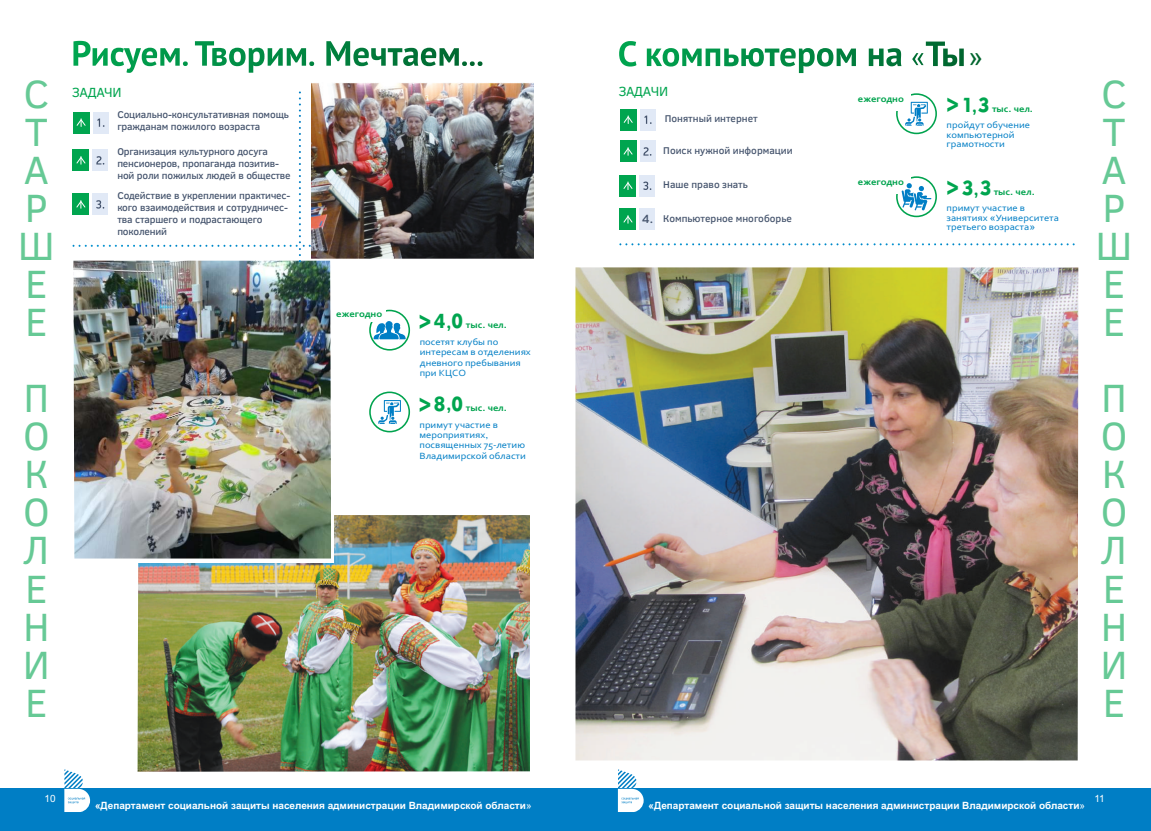
<style>
.page{position:relative;width:1151px;height:831px;background:#fff}
.page>*{position:absolute;margin:0;border:0;box-sizing:border-box;transform-origin:0 0}
.t1{font:40.2px/38.1px "Clear Sans";color:rgb(0 165 79/.6)}
.t2{font:26.8px "Arial";color:#00652e}
.t3{font:italic 700 26.2px "Arial Narrow";color:#00a54f}
.t4{font:500 19.7px "Clear Sans";color:#00a34e}
.t5{font:13.5px "Clear Sans";letter-spacing:-.025em;color:#00a54f}
.t6{font:500 12.1px "Clear Sans";color:#45546d}
.t7{font:500 10px/12.2px "Clear Sans";letter-spacing:-.015em;color:#45546d}
.t8{font:700 10px "Arial";color:#fff}
.t9{font:10px "Arial";color:#fff}
.t10{font:9.5px/10.4px "Corbel";color:#007ec5;scale:1.11 1}
.t11{font:700 9.5px "Corbel";color:#00a34e;scale:1.11 1}
.s1{font-family:"Geometric 415 BT Black A";font-weight:400;font-size:20px;color:#00a54f}
.s2{font-family:"Clear Sans";font-weight:500;font-size:20px}
.s3{font-family:"Geometric 415 BT Black A";font-size:20px;color:#00a54f}
.s4{font-weight:700;color:#00a34e}
.s5{font-family:"Arial"}
.s6{font-family:"Clear Sans";font-weight:500;font-style:normal;font-size:20px;color:#00a34e}
.s7{font-family:"Arial Narrow";font-style:italic;font-size:26.2px;color:#00a54f}
.s8{font-weight:400}
</style>
<div class="page">
<div style="left:0;top:788px;width:575px;height:43px;background:#007ec5"></div>
<svg style="left:64px;top:769px;width:26px;height:43px"></svg>
<div style="left:575px;top:788px;width:576px;height:43px;background:#007ec5"></div>
<svg style="left:618px;top:769px;width:26px;height:43px"></svg>
<div style="left:620px;top:109px;width:16px;height:21px;background:#00a54f"></div>
<svg style="left:623px;top:116px;width:10px;height:8px"></svg>
<div style="left:640px;top:109px;width:15px;height:21px;background:#e1e9f6"></div>
<svg style="left:644px;top:116px;width:8px;height:8px"></svg>
<div style="left:620px;top:141px;width:16px;height:21px;background:#00a54f"></div>
<svg style="left:623px;top:147px;width:10px;height:8px"></svg>
<div style="left:639px;top:141px;width:16px;height:21px;background:#e1e9f6"></div>
<svg style="left:643px;top:147px;width:8px;height:9px"></svg>
<div style="left:620px;top:175px;width:16px;height:21px;background:#00a54f"></div>
<svg style="left:623px;top:182px;width:10px;height:8px"></svg>
<div style="left:639px;top:175px;width:16px;height:21px;background:#e1e9f6"></div>
<svg style="left:643px;top:181px;width:8px;height:9px"></svg>
<div style="left:896px;top:93px;width:41px;height:41px;border:2px solid #00a34e;border-radius:50%"></div>
<div style="left:853px;top:93px;width:58px;height:18px;background:#fff"></div>
<div style="left:896px;top:176px;width:41px;height:41px;border:2px solid #00a34e;border-radius:50%"></div>
<div style="left:853px;top:176px;width:58px;height:18px;background:#fff"></div>
<svg style="left:905px;top:102px;width:23px;height:24px"></svg>
<svg style="left:902px;top:183px;width:29px;height:27px"></svg>
<svg style="left:619px;top:243px;width:456px;height:2px"></svg>
<img style="left:575px;top:267px;width:503px;height:494px">
<svg style="left:619px;top:41px;width:345px;height:33px"></svg>
<img style="left:138px;top:515px;width:391px;height:256px">
<img style="left:311px;top:83px;width:222px;height:185px">
<div style="left:369px;top:310px;width:41px;height:40px;border:2px solid #00a34e;border-radius:50%"></div>
<div style="left:328px;top:304px;width:58px;height:17px;background:#fff"></div>
<div style="left:369px;top:391px;width:41px;height:41px;border:2px solid #00a34e;border-radius:50%"></div>
<svg style="left:378px;top:400px;width:23px;height:24px"></svg>
<svg style="left:373px;top:321px;width:33px;height:18px"></svg>
<svg style="left:73px;top:40px;width:410px;height:33px"></svg>
<svg style="left:107px;top:430px;width:227px;height:132px"></svg>
<img style="left:73px;top:261px;width:257px;height:297px">
<div style="left:620px;top:209px;width:16px;height:21px;background:#00a54f"></div>
<svg style="left:623px;top:215px;width:10px;height:8px"></svg>
<div style="left:639px;top:209px;width:16px;height:21px;background:#e1e9f6"></div>
<svg style="left:72px;top:91px;width:239px;height:171px"></svg>
<h1 class="t1" style="left:18px;top:79px;width:39px">С<br>Т<br>А<br>Р<br>Ш<br>Е<br>Е</h1>
<h1 class="t1" style="left:23px;top:384px;width:29px;text-align:justify">П О К О Л Е Н И Е</h1>
<h3 class="t5" style="left:72px;top:87px;width:51px">ЗАДАЧИ</h3>
<p class="t7" style="left:117px;top:110px;width:173px">Социально-консультативная помощь гражданам пожилого возраста</p>
<p class="t7" style="left:117px;top:146px;width:175px">Организация культурного досуга пенсионеров, пропаганда позитив&shy;ной роли пожилых людей в обществе</p>
<p class="t7" style="left:117px;top:190px;width:175px">Содействие в укреплении практичес&shy;кого взаимодействия и сотрудничес&shy;тва старшего и подрастающего поколений</p>
<p class="t11" style="left:336px;top:309px;width:43px">ежегодно</p>
<p class="t11" style="left:434px;top:321px;width:67px"><span class="s1">4</span><span class="s2">,</span><span class="s1">0</span> тыс. чел.</p>
<h3 class="t3" style="left:419px;top:312px;width:14px">&gt;</h3>
<p class="t10" style="left:420px;top:337px;width:102px">посетят клубы по интересам в отделениях дневного пребывания при КЦСО</p>
<p class="t10" style="left:419px;top:400px;width:80px;line-height:16.9px;text-indent:14px"><span class="s3">8 0</span> <span class="s4">тыс. чел. </span>примут участие в</p>
<p class="t10" style="left:419px;top:430px;width:97px">мероприятиях<span class="s5">, </span>посвященных 75-летию<br>Владимирской области</p>
<h3 class="t3" style="left:419px;top:395px;width:34px">&gt; <span class="s6">,</span></h3>
<h3 class="t5" style="left:619px;top:86px;width:51px">ЗАДАЧИ</h3>
<p class="t7" style="left:665px;top:114px;width:94px">Понятный интернет</p>
<p class="t7" style="left:663px;top:145px;width:131px">Поиск нужной информации</p>
<p class="t6" style="left:642px;top:215px;width:12px">4.</p>
<p class="t7" style="left:663px;top:180px;width:86px">Наше право знать</p>
<p class="t7" style="left:663px;top:214px;width:130px">Компьютерное многоборье</p>
<p class="t11" style="left:858px;top:95px;width:43px">ежегодно</p>
<p class="t11" style="left:858px;top:178px;width:43px">ежегодно</p>
<h2 class="t2" style="left:968px;top:46px;width:16px">»</h2>
<p class="t11" style="left:946px;top:104px;width:79px"><span class="s7">&gt;</span><span class="s1">1 3</span> тыс. чел.</p>
<h3 class="t4" style="left:972px;top:98px;width:7px">,</h3>
<p class="t10" style="left:947px;top:121px;width:77px;line-height:9.3px">пройдут обучение компьютерной грамотности</p>
<p class="t11" style="left:962px;top:187px;width:67px"><span class="s1">3 3</span> тыс. чел.</p>
<h3 class="t3" style="left:946px;top:178px;width:14px">&gt;</h3>
<h3 class="t4" style="left:973px;top:180px;width:7px">,</h3>
<p class="t10" style="left:947px;top:204px;width:103px;line-height:9.3px">примут участие в занятиях <span class="s5">«</span>Университета третьего возраста<span class="s5">»</span></p>
<h1 class="t1" style="left:1095px;top:79px;width:39px">С<br>Т<br>А<br>Р<br>Ш<br>Е<br>Е</h1>
<h1 class="t1" style="left:1100px;top:384px;width:29px;text-align:justify">П О К О Л Е Н И Е</h1>
<p class="t9" style="left:45px;top:794px;width:13px">10</p>
<p class="t9" style="left:1094px;top:794px;width:12px">11</p>
<p class="t8" style="left:95px;top:801px;width:438px">«Департамент социальной защиты населения администрации Владимирской области<span class="s8">»</span></p>
<p class="t8" style="left:649px;top:801px;width:438px">«Департамент социальной защиты населения администрации Владимирской области<span class="s8">»</span></p>
</div>
